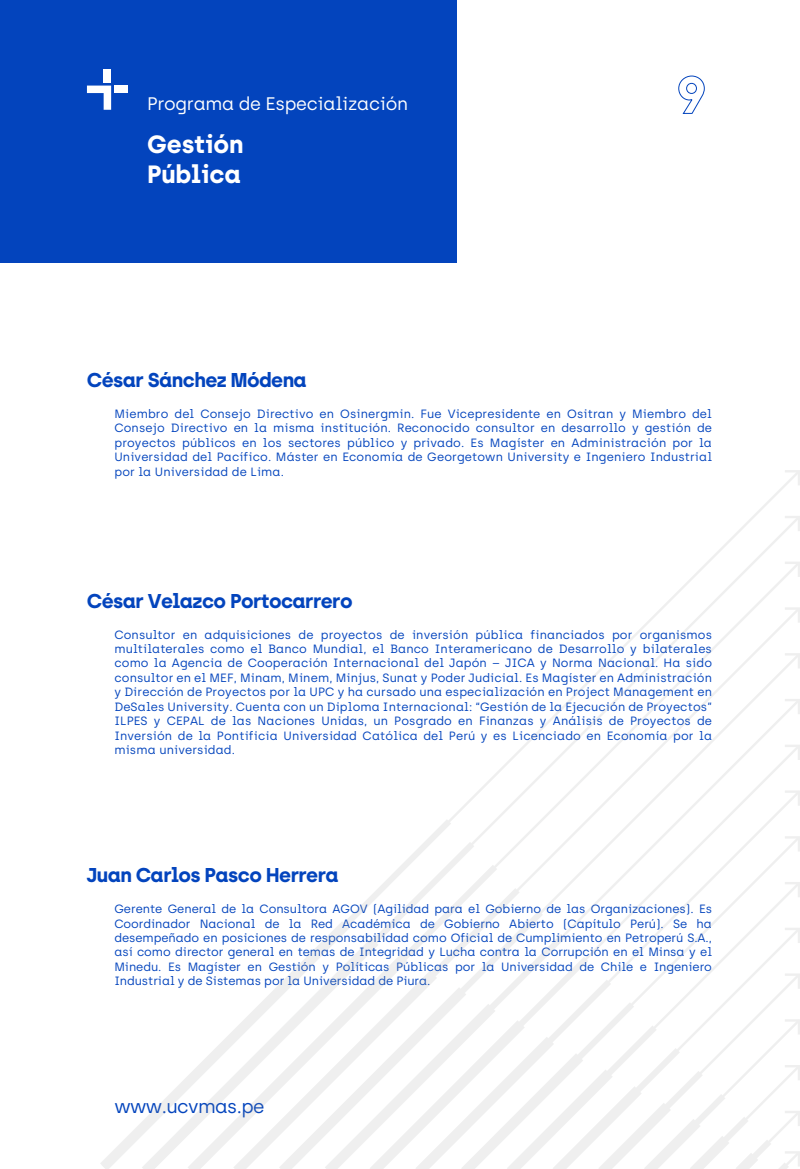
<style>
.page{position:relative;width:800px;height:1169px;background:#fff}
.page>*{position:absolute;margin:0;border:0;box-sizing:border-box;transform-origin:0 0}
.t1{font:700 25px/30px "Archia";letter-spacing:-.01em;color:#fff}
.t2{font:700 20px "Archia";letter-spacing:-.03em;color:#0344bd}
.t3{font:19px "Archia";letter-spacing:-.03em;color:#0344bd}
.t4{font:18.2px "Archia";letter-spacing:-.015em;color:#fff}
.t5{font:12px/14.4px "Archia";letter-spacing:.01em;color:#0344bd;text-align:justify}
</style>
<div class="page">
<svg style="left:678px;top:75px;width:27px;height:39px"></svg>
<div style="left:0;top:0;width:456px;height:262px;background:#0344bd"></div>
<svg style="left:87px;top:86px;width:24px;height:24px"></svg>
<div style="left:104px;top:69px;width:7px;height:13px;background:#fff"></div>
<div style="left:114px;top:86px;width:14px;height:7px;background:#fff"></div>
<svg style="left:457px;top:487px;width:343px;height:485px"></svg>
<svg style="left:782px;top:470px;width:18px;height:18px"></svg>
<svg style="left:526px;top:904px;width:23px;height:68px"></svg>
<svg style="left:504px;top:881px;width:22px;height:91px"></svg>
<svg style="left:481px;top:858px;width:23px;height:114px"></svg>
<svg style="left:458px;top:835px;width:23px;height:137px"></svg>
<svg style="left:357px;top:812px;width:101px;height:160px"></svg>
<svg style="left:474px;top:972px;width:326px;height:196px"></svg>
<svg style="left:448px;top:976px;width:29px;height:192px"></svg>
<svg style="left:419px;top:959px;width:29px;height:209px"></svg>
<svg style="left:389px;top:943px;width:30px;height:225px"></svg>
<svg style="left:360px;top:926px;width:29px;height:242px"></svg>
<svg style="left:100px;top:910px;width:260px;height:258px"></svg>
<h3 class="t4" style="left:147px;top:93px;width:262px">Programa de Especialización</h3>
<h1 class="t1" style="left:147px;top:128px;width:98px">Gestión<br>Pública</h1>
<h2 class="t2" style="left:87px;top:368px;width:222px">César Sánchez Módena</h2>
<p class="t5" style="left:114px;top:406px;width:599px">Miembro del Consejo Directivo en Osinergmin. Fue Vicepresidente en Ositran y Miembro del Consejo Directivo en la misma institución. Reconocido consultor en desarrollo y gestión de proyectos públicos en los sectores público y privado. Es Magíster en Administración por la Universidad del Pacífico. Máster en Economía de Georgetown University e Ingeniero Industrial por la Universidad de Lima.</p>
<h2 class="t2" style="left:87px;top:588px;width:267px">César Velazco Portocarrero</h2>
<p class="t5" style="left:114px;top:627px;width:599px">Consultor en adquisiciones de proyectos de inversión pública financiados por organismos multilaterales como el Banco Mundial, el Banco Interamericano de Desarrollo y bilaterales como la Agencia de Cooperación Internacional del Japón – JICA y Norma Nacional. Ha sido consultor en el MEF, Minam, Minem, Minjus, Sunat y Poder Judicial. Es Magíster en Administración y Dirección de Proyectos por la UPC y ha cursado una especialización en Project Management en DeSales University. Cuenta con un Diploma Internacional: “Gestión de la Ejecución de Proyectos” ILPES y CEPAL de las Naciones Unidas, un Posgrado en Finanzas y Análisis de Proyectos de Inversión de la Pontificia Universidad Católica del Perú y es Licenciado en Economía por la misma universidad.</p>
<h2 class="t2" style="left:87px;top:863px;width:253px">Juan Carlos Pasco Herrera</h2>
<p class="t5" style="left:114px;top:901px;width:599px">Gerente General de la Consultora AGOV (Agilidad para el Gobierno de las Organizaciones). Es Coordinador Nacional de la Red Académica de Gobierno Abierto (Capítulo Perú). Se ha desempeñado en posiciones de responsabilidad como Oficial de Cumplimiento en Petroperú S.A., así como director general en temas de Integridad y Lucha contra la Corrupción en el Minsa y el Minedu. Es Magíster en Gestión y Políticas Públicas por la Universidad de Chile e Ingeniero Industrial y de Sistemas por la Universidad de Piura.</p>
<h3 class="t3" style="left:114px;top:1095px;width:152px">www.ucvmas.pe</h3>
</div>
